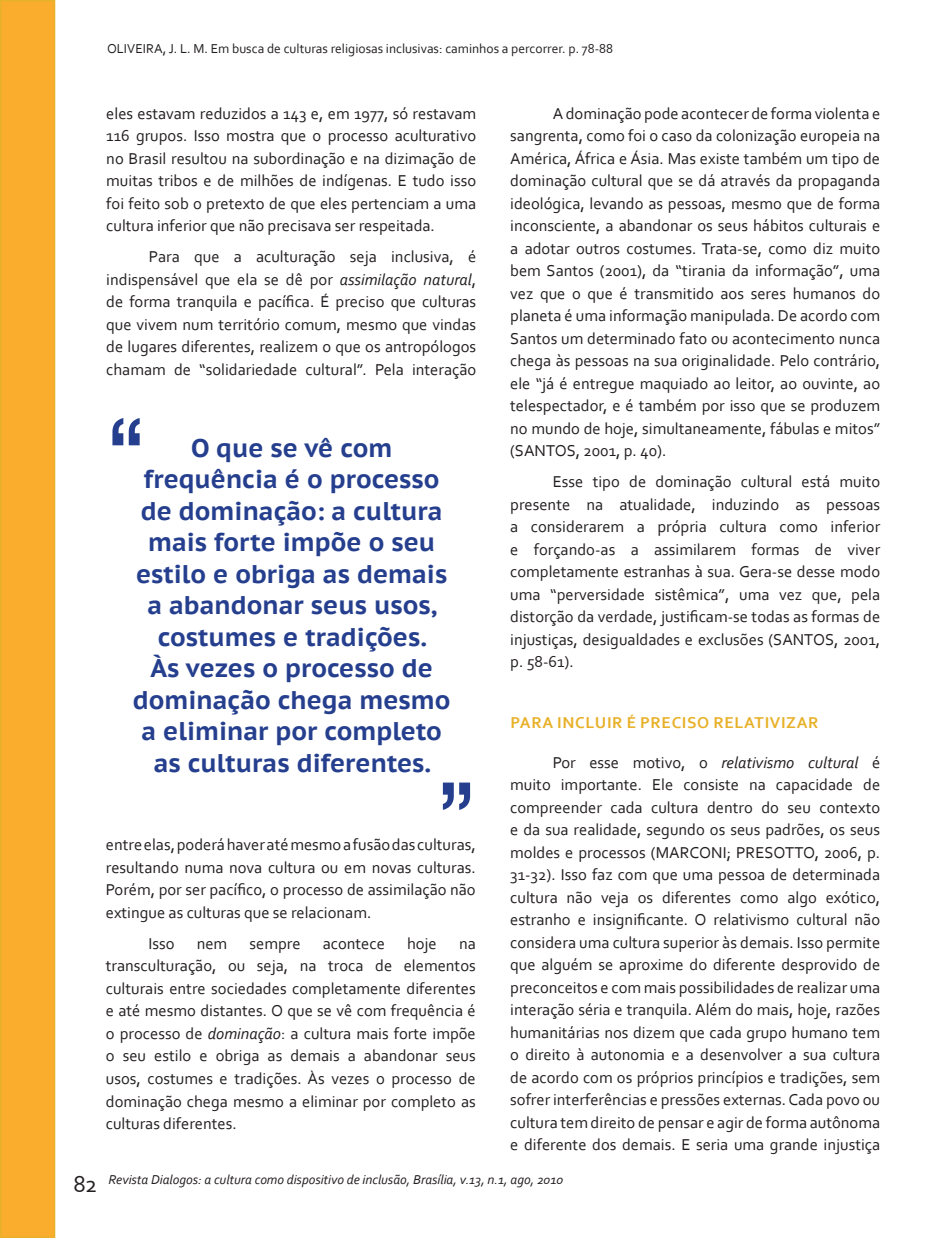
<style>
.page{position:relative;width:944px;height:1238px;background:#fff}
.page>*{position:absolute;margin:0;border:0;box-sizing:border-box;transform-origin:0 0}
.t1{font:108px "Bangla Sangam MN";color:#253f8e}
.tit-art{font:700 25.5px/31.5px "PT Sans Caption";color:#253f8e;text-align:center}
.t2{font:16.5px/22.5px "Corbel";color:#231f20;text-align:justify}
.titulo-dourado{font:700 16.5px "Corbel";letter-spacing:.04em;color:#e8b12a}
.cabeçalho{font:13.5px "Corbel";color:#231f20}
.t3{font:italic 13.5px "Corbel";color:#231f20}
.s1{font-style:italic}
.s2{font-style:normal;font-size:24px}
</style>
<div class="page">
<div style="left:0;top:0;width:55px;height:1237px;background:#faac2c;border:2px solid #e8b12a"></div>
<p class="cabeçalho" style="left:107px;top:40px;width:508px">OLIVEIRA, J. L. M. Em busca de culturas religiosas inclusivas: caminhos a percorrer. p. 78-88</p>
<p class="t2" style="left:106px;top:101px;width:371px">eles estavam reduzidos a 143 e, em 1977, só restavam 116 grupos. Isso mostra que o processo aculturativo no Brasil resultou na subordinação e na dizimação de muitas tribos e de milhões de indígenas. E tudo isso foi feito sob o pretexto de que eles pertenciam a uma cultura inferior que não precisava ser respeitada.</p>
<p class="t2" style="left:106px;top:245px;width:371px;text-indent:43px">Para que a aculturação seja inclusiva, é indispensável que ela se dê por <span class="s1">assimilação natural</span>, de forma tranquila e pacífica. É preciso que culturas que vivem num território comum, mesmo que vindas de lugares diferentes, realizem o que os antropólogos chamam de “solidariedade cultural”. Pela interação</p>
<p class="t1" style="left:106px;top:393px;width:40px">“</p>
<p class="tit-art" style="left:133px;top:431px;width:319px">O que se vê com frequência é o processo de dominação: a cultura mais forte impõe o seu estilo e obriga as demais a abandonar seus usos, costumes e tradições.<br>Às vezes o processo de dominação chega mesmo a eliminar por completo as culturas diferentes.</p>
<p class="t1" style="left:477px;top:835px;width:40px;rotate:-180deg">“</p>
<p class="t2" style="left:106px;top:833px;width:371px">entre elas, poderá haver até mesmo a fusão das culturas, resultando numa nova cultura ou em novas culturas.<br>Porém, por ser pacífico, o processo de assimilação não extingue as culturas que se relacionam.</p>
<p class="t2" style="left:148px;top:931px;width:28px">Isso</p>
<p class="t2" style="left:197px;top:931px;width:32px">nem</p>
<p class="t2" style="left:249px;top:931px;width:53px">sempre</p>
<p class="t2" style="left:323px;top:931px;width:64px">acontece</p>
<p class="t2" style="left:407px;top:931px;width:31px">hoje</p>
<p class="t2" style="left:106px;top:931px;width:371px;text-indent:353px">na transculturação, ou seja, na troca de elementos culturais entre sociedades completamente diferentes e até mesmo distantes. O que se vê com frequência é o processo de <span class="s1">dominação</span>: a cultura mais forte impõe o seu estilo e obriga as demais a abandonar seus usos, costumes e tradições. Às vezes o processo de dominação chega mesmo a eliminar por completo as culturas diferentes.</p>
<p class="t2" style="left:510px;top:101px;width:371px;text-indent:43px">A dominação pode acontecer de forma violenta e sangrenta, como foi o caso da colonização europeia na América, África e Ásia. Mas existe também um tipo de dominação cultural que se dá através da propaganda ideológica, levando as pessoas, mesmo que de forma inconsciente, a abandonar os seus hábitos culturais e a adotar outros costumes. Trata-se, como diz muito bem Santos (2001), da “tirania da informação”, uma vez que o que é transmitido aos seres humanos do planeta é uma informação manipulada. De acordo com Santos um determinado fato ou acontecimento nunca chega às pessoas na sua originalidade. Pelo contrário, ele “já é entregue maquiado ao leitor, ao ouvinte, ao telespectador, e é também por isso que se produzem no mundo de hoje, simultaneamente, fábulas e mitos” (SANTOS, 2001, p. 40).</p>
<p class="t2" style="left:510px;top:470px;width:371px;text-indent:43px">Esse tipo de dominação cultural está muito presente na atualidade, induzindo as pessoas a considerarem a própria cultura como inferior e forçando-as a assimilarem formas de viver completamente estranhas à sua. Gera-se desse modo uma “perversidade sistêmica”, uma vez que, pela distorção da verdade, justificam-se todas as formas de injustiças, desigualdades e exclusões (SANTOS, 2001, p. 58-61).</p>
<p class="titulo-dourado" style="left:511px;top:712px;width:310px">PARA INCLUIR É PRECISO RELATIVIZAR</p>
<p class="t2" style="left:510px;top:750px;width:371px;text-indent:43px">Por esse motivo, o <span class="s1">relativismo cultural</span> é muito importante. Ele consiste na capacidade de compreender cada cultura dentro do seu contexto e da sua realidade, segundo os seus padrões, os seus moldes e processos (MARCONI; PRESOTTO, 2006, p.<br>31-32). Isso faz com que uma pessoa de determinada cultura não veja os diferentes como algo exótico, estranho e insignificante. O relativismo cultural não considera uma cultura superior às demais. Isso permite que alguém se aproxime do diferente desprovido de preconceitos e com mais possibilidades de realizar uma interação séria e tranquila. Além do mais, hoje, razões humanitárias nos dizem que cada grupo humano tem o direito à autonomia e a desenvolver a sua cultura de acordo com os próprios princípios e tradições, sem sofrer interferências e pressões externas. Cada povo ou cultura tem direito de pensar e agir de forma autônoma e diferente dos demais. E seria uma grande injustiça</p>
<p class="t3" style="left:73px;top:1171px;width:492px"><span class="s2">82</span> Revista Dialogos: a cultura como dispositivo de inclusão, Brasília, v.13, n.1, ago, 2010</p>
</div>
